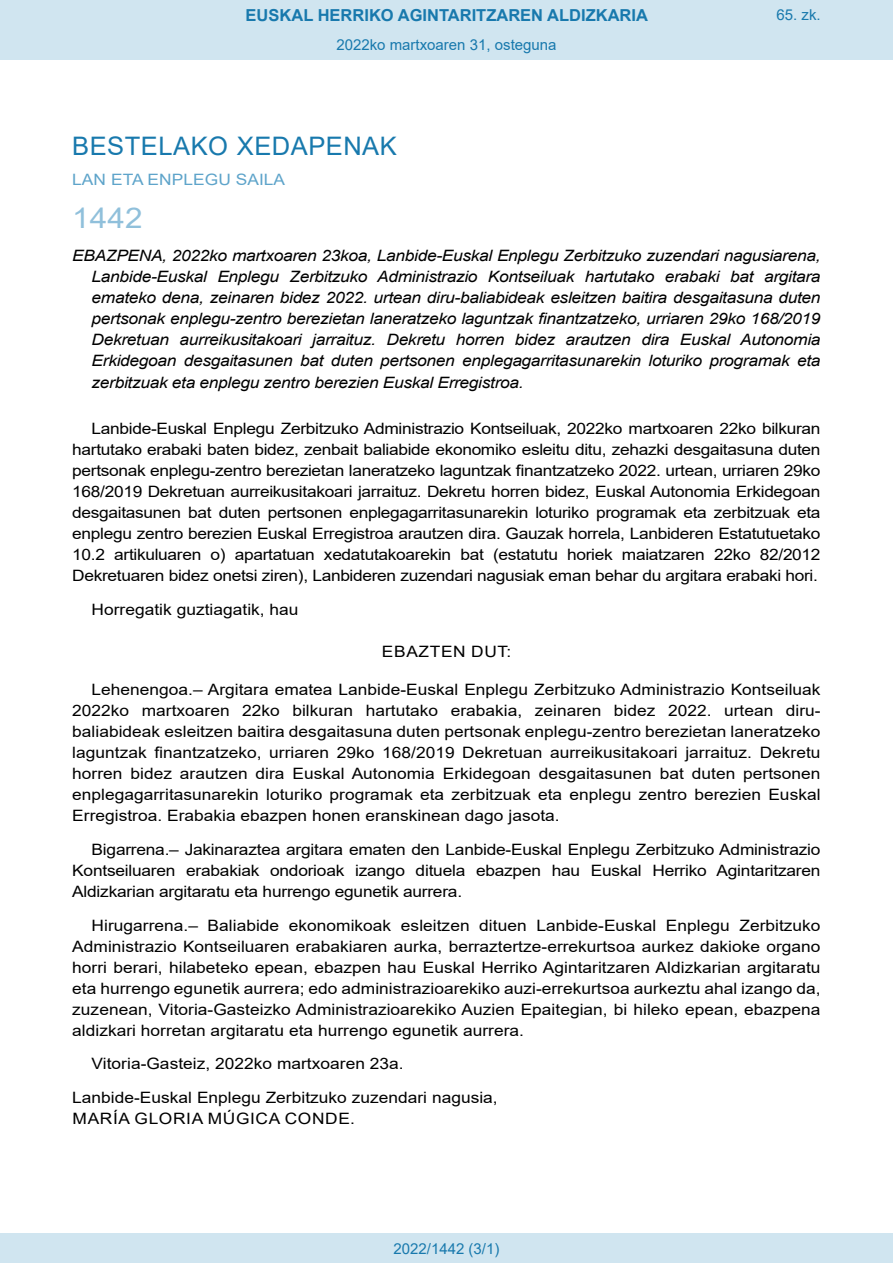
<style>
.page{position:relative;width:893px;height:1263px;background:#fff}
.page>*{position:absolute;margin:0;border:0;box-sizing:border-box;transform-origin:0 0}
.BOPVOrden{font:28.5px "Arial";color:#90c0db;scale:1.11 1}
.BOPVSeccion{font:25.5px "Arial";letter-spacing:.02em;color:#1879ad}
.t1{font:700 16.5px "Arial";color:#1879ad}
.BOPVDetalle{font:15.6px/21px "Arial";color:#000;text-align:justify;scale:1.11 1}
.BOPVTitulo{font:italic 15.6px/21px "Arial";letter-spacing:-.02em;color:#000;text-align:justify;scale:1.11 1}
.BOPVFirmaPuesto{font:15.6px "Arial";color:#000;scale:1.11 1}
.BOPVFirmaLugFec{font:15.6px "Arial";color:#000;scale:1.11 1}
.BOPVFirmaNombre{font:15.6px "Arial";letter-spacing:.035em;color:#000;scale:1.11 1}
.BOPVOrganismo{font:15.6px "Arial";letter-spacing:.005em;color:#5ea4ca;scale:1.11 1}
.BOPVClave{font:15.6px "Arial";letter-spacing:.035em;color:#000;scale:1.11 1}
.Paginacion_Centro{font:15px "Arial";color:#1879ad}
</style>
<div class="page">
<div style="left:0;top:0;width:893px;height:60px;background:#d0e5f0"></div>
<div style="left:0;top:1233px;width:893px;height:30px;background:#d0e5f0"></div>
<p class="t1" style="left:246px;top:3px;width:404px">EUSKAL HERRIKO AGINTARITZAREN ALDIZKARIA</p>
<p class="Paginacion_Centro" style="left:336px;top:35px;width:222px">2022ko martxoaren 31, osteguna</p>
<p class="Paginacion_Centro" style="left:776px;top:5px;width:46px">65. zk.</p>
<p class="BOPVSeccion" style="left:72px;top:128px;width:326px">BESTELAKO XEDAPENAK</p>
<p class="BOPVOrganismo" style="left:72px;top:169px;width:193px">LAN ETA ENPLEGU SAILA</p>
<p class="BOPVOrden" style="left:72px;top:198px;width:65px">1442</p>
<p class="BOPVTitulo" style="left:92px;top:246px;width:658px;text-indent:-19px">EBAZPENA, 2022ko martxoaren 23koa, Lanbide-Euskal Enplegu Zerbitzuko zuzendari nagusiarena, Lanbide-Euskal Enplegu Zerbitzuko Administrazio Kontseiluak hartutako erabaki bat argitara emateko dena, zeinaren bidez 2022. urtean diru-baliabideak esleitzen baitira desgaitasuna duten pertsonak enplegu-zentro berezietan laneratzeko laguntzak finantzatzeko, urriaren 29ko 168/2019<br>Dekretuan aurreikusitakoari jarraituz. Dekretu horren bidez arautzen dira Euskal Autonomia Erkidegoan desgaitasunen bat duten pertsonen enplegagarritasunarekin loturiko programak eta zerbitzuak eta enplegu zentro berezien Euskal Erregistroa.</p>
<p class="BOPVDetalle" style="left:72px;top:418px;width:676px;text-indent:19px">Lanbide-Euskal Enplegu Zerbitzuko Administrazio Kontseiluak, 2022ko martxoaren 22ko bilkuran hartutako erabaki baten bidez, zenbait baliabide ekonomiko esleitu ditu, zehazki desgaitasuna duten pertsonak enplegu-zentro berezietan laneratzeko laguntzak finantzatzeko 2022. urtean, urriaren 29ko 168/2019 Dekretuan aurreikusitakoari jarraituz. Dekretu horren bidez, Euskal Autonomia Erkidegoan desgaitasunen bat duten pertsonen enplegagarritasunarekin loturiko programak eta zerbitzuak eta enplegu zentro berezien Euskal Erregistroa arautzen dira. Gauzak horrela, Lanbideren Estatutuetako 10.2 artikuluaren o) apartatuan xedatutakoarekin bat (estatutu horiek maiatzaren 22ko 82/2012<br>Dekretuaren bidez onetsi ziren), Lanbideren zuzendari nagusiak eman behar du argitara erabaki hori.</p>
<p class="BOPVDetalle" style="left:92px;top:599px;width:188px">Horregatik guztiagatik, hau</p>
<p class="BOPVClave" style="left:382px;top:641px;width:118px">EBAZTEN DUT:</p>
<p class="BOPVDetalle" style="left:72px;top:679px;width:676px;text-indent:19px">Lehenengoa.– Argitara ematea Lanbide-Euskal Enplegu Zerbitzuko Administrazio Kontseiluak 2022ko martxoaren 22ko bilkuran hartutako erabakia, zeinaren bidez 2022. urtean diru&shy;baliabideak esleitzen baitira desgaitasuna duten pertsonak enplegu-zentro berezietan laneratzeko laguntzak finantzatzeko, urriaren 29ko 168/2019 Dekretuan aurreikusitakoari jarraituz. Dekretu horren bidez arautzen dira Euskal Autonomia Erkidegoan desgaitasunen bat duten pertsonen enplegagarritasunarekin loturiko programak eta zerbitzuak eta enplegu zentro berezien Euskal Erregistroa. Erabakia ebazpen honen eranskinean dago jasota.</p>
<p class="BOPVDetalle" style="left:72px;top:839px;width:676px;text-indent:19px">Bigarrena.– Jakinaraztea argitara ematen den Lanbide-Euskal Enplegu Zerbitzuko Administrazio Kontseiluaren erabakiak ondorioak izango dituela ebazpen hau Euskal Herriko Agintaritzaren Aldizkarian argitaratu eta hurrengo egunetik aurrera.</p>
<p class="BOPVDetalle" style="left:72px;top:914px;width:676px;text-indent:19px">Hirugarrena.– Baliabide ekonomikoak esleitzen dituen Lanbide-Euskal Enplegu Zerbitzuko Administrazio Kontseiluaren erabakiaren aurka, berraztertze-errekurtsoa aurkez dakioke organo horri berari, hilabeteko epean, ebazpen hau Euskal Herriko Agintaritzaren Aldizkarian argitaratu eta hurrengo egunetik aurrera; edo administrazioarekiko auzi-errekurtsoa aurkeztu ahal izango da, zuzenean, Vitoria-Gasteizko Administrazioarekiko Auzien Epaitegian, bi hileko epean, ebazpena aldizkari horretan argitaratu eta hurrengo egunetik aurrera.</p>
<p class="BOPVFirmaLugFec" style="left:92px;top:1053px;width:283px">Vitoria-Gasteiz, 2022ko martxoaren 23a.</p>
<p class="BOPVFirmaPuesto" style="left:72px;top:1087px;width:385px">Lanbide-Euskal Enplegu Zerbitzuko zuzendari nagusia,</p>
<p class="BOPVFirmaNombre" style="left:73px;top:1108px;width:256px">MARÍA GLORIA MÚGICA CONDE.</p>
<p class="Paginacion_Centro" style="left:393px;top:1238px;width:107px">2022/1442 (3/1)</p>
</div>
